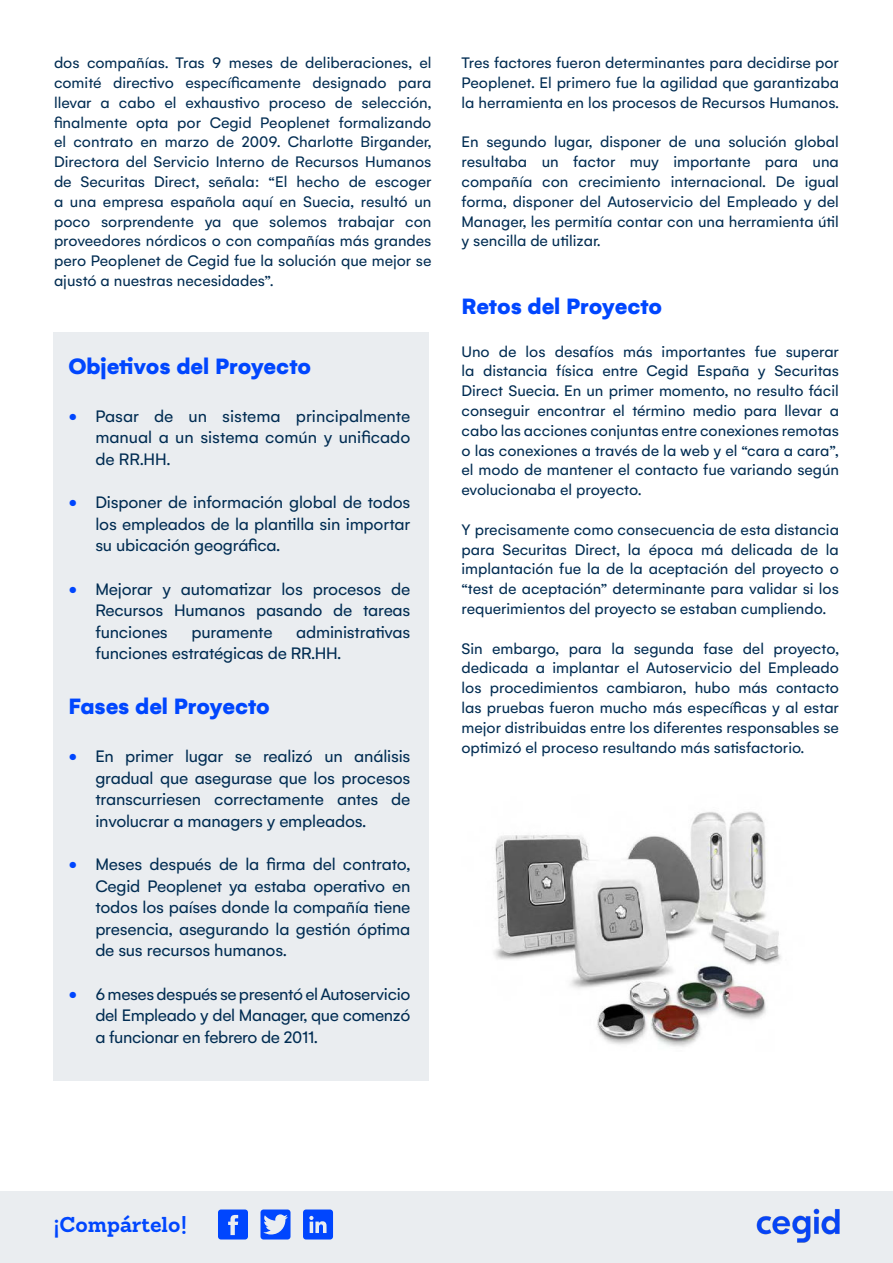
<style>
.page{position:relative;width:893px;height:1263px;background:#fff}
.page>*{position:absolute;margin:0;border:0;box-sizing:border-box;transform-origin:0 0}
.t1{font:900 24px "Gelion";color:#0046fe}
.t2{font:700 21px "Sanchez";color:#0046fe}
.t3{font:18px/21.6px "Gelion";letter-spacing:-.01em;color:#002c52;text-align:justify}
.t4{font:16.5px/19.8px "Gelion";color:#002c52;text-align:justify}
.s1{color:#0046fe}
</style>
<div class="page">
<div style="left:0;top:1191px;width:893px;height:72px;background:#eaedf0"></div>
<img style="left:756px;top:1208px;width:84px;height:35px">
<svg style="left:218px;top:1209px;width:30px;height:30px"></svg>
<svg style="left:260px;top:1209px;width:30px;height:30px"></svg>
<svg style="left:303px;top:1209px;width:30px;height:30px"></svg>
<div style="left:53px;top:332px;width:376px;height:749px;background:#eaedf0"></div>
<img style="left:494px;top:811px;width:287px;height:236px">
<p class="t4" style="left:54px;top:53px;width:379px">dos compañías. Tras 9 meses de deliberaciones, el comité directivo específicamente designado para llevar a cabo el exhaustivo proceso de selección, finalmente opta por Cegid Peoplenet formalizando el contrato en marzo de 2009. Charlotte Birgander, Directora del Servicio Interno de Recursos Humanos de Securitas Direct, señala: “El hecho de escoger a una empresa española aquí en Suecia, resultó un poco sorprendente ya que solemos trabajar con proveedores nórdicos o con compañías más grandes pero Peoplenet de Cegid fue la solución que mejor se ajustó a nuestras necesidades”.</p>
<p class="t1" style="left:68px;top:350px;width:244px">Objetivos del Proyecto</p>
<p class="t3" style="left:95px;top:405px;width:316px;text-indent:-27px"><span class="s1">•</span> Pasar de un sistema principalmente manual a un sistema común y unificado de RR.HH.</p>
<p class="t3" style="left:95px;top:491px;width:317px;text-indent:-27px"><span class="s1">•</span> Disponer de información global de todos los empleados de la plantilla sin importar su ubicación geográfica.</p>
<p class="t3" style="left:95px;top:578px;width:317px;text-indent:-27px"><span class="s1">•</span> Mejorar y automatizar los procesos de Recursos Humanos pasando de tareas funciones</p>
<p class="t3" style="left:95px;top:621px;width:317px;text-indent:201px">administrativas funciones estratégicas de RR.HH.</p>
<p class="t3" style="left:192px;top:621px;width:82px">puramente</p>
<p class="t1" style="left:68px;top:691px;width:203px">Fases del Proyecto</p>
<p class="t3" style="left:95px;top:745px;width:316px;text-indent:-27px"><span class="s1">•</span> En primer lugar se realizó un análisis gradual que asegurase que los procesos transcurriesen correctamente antes de involucrar a managers y empleados.</p>
<p class="t3" style="left:95px;top:853px;width:317px;text-indent:-27px"><span class="s1">•</span> Meses después de la firma del contrato, Cegid Peoplenet ya estaba operativo en todos los países donde la compañía tiene presencia, asegurando la gestión óptima de sus recursos humanos.</p>
<p class="t3" style="left:95px;top:983px;width:316px;text-indent:-27px"><span class="s1">•</span> 6 meses después se presentó el Autoservicio del Empleado y del Manager, que comenzó a funcionar en febrero de 2011.</p>
<p class="t4" style="left:461px;top:53px;width:379px">Tres factores fueron determinantes para decidirse por Peoplenet. El primero fue la agilidad que garantizaba la herramienta en los procesos de Recursos Humanos.</p>
<p class="t4" style="left:461px;top:132px;width:379px">En segundo lugar, disponer de una solución global resultaba un factor muy importante para una compañía con crecimiento internacional. De igual forma, disponer del Autoservicio del Empleado y del Manager, les permitía contar con una herramienta útil y sencilla de utilizar.</p>
<p class="t1" style="left:461px;top:290px;width:202px">Retos del Proyecto</p>
<p class="t4" style="left:461px;top:341px;width:379px">Uno de los desafíos más importantes fue superar la distancia física entre Cegid España y Securitas Direct Suecia. En un primer momento, no resulto fácil conseguir encontrar el término medio para llevar a cabo las acciones conjuntas entre conexiones remotas o las conexiones a través de la web y el “cara a cara”, el modo de mantener el contacto fue variando según evolucionaba el proyecto.</p>
<p class="t4" style="left:461px;top:519px;width:379px">Y precisamente como consecuencia de esta distancia para Securitas Direct, la época má delicada de la implantación fue la de la aceptación del proyecto o “test de aceptación” determinante para validar si los requerimientos del proyecto se estaban cumpliendo.</p>
<p class="t4" style="left:461px;top:638px;width:379px">Sin embargo, para la segunda fase del proyecto, dedicada a implantar el Autoservicio del Empleado los procedimientos cambiaron, hubo más contacto las pruebas fueron mucho más específicas y al estar mejor distribuidas entre los diferentes responsables se optimizó el proceso resultando más satisfactorio.</p>
<p class="t2" style="left:53px;top:1210px;width:135px">¡Compártelo!</p>
</div>
